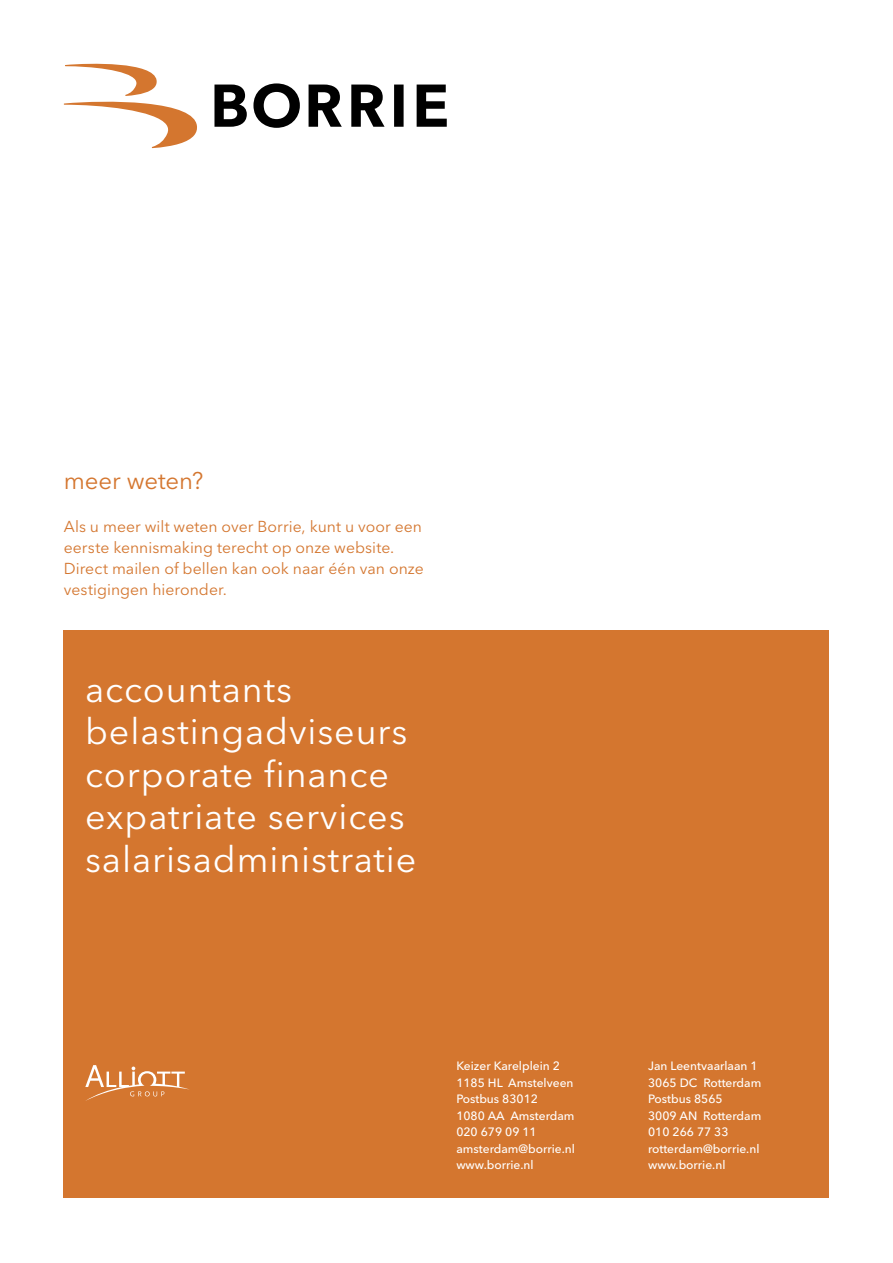
<style>
.page{position:relative;width:893px;height:1263px;background:#fff}
.page>*{position:absolute;margin:0;border:0;box-sizing:border-box;transform-origin:0 0}
.t1{font:36px/42.5px "Avenir Next LT Pro";letter-spacing:.025em;color:#fff}
.t2{font:24px "Avenir Next LT Pro";letter-spacing:-.005em;color:#d4762f}
.t3{font:15.75px/21.3px "Avenir Next LT Pro";color:#d4762f}
.t4{font:500 12px/16.5px "Avenir Next LT Pro";color:#fff}
</style>
<div class="page">
<div style="left:64px;top:630px;width:765px;height:568px;background:#d4762f"></div>
<svg style="left:85px;top:1065px;width:104px;height:36px"></svg>
<svg style="left:64px;top:64px;width:133px;height:84px"></svg>
<svg style="left:214px;top:83px;width:233px;height:45px"></svg>
<h2 class="t2" style="left:64px;top:466px;width:141px">meer weten?</h2>
<h3 class="t3" style="left:64px;top:515px;width:361px">Als u meer wilt weten over Borrie, kunt u voor een eerste kennismaking terecht op onze website.<br>Direct mailen of bellen kan ook naar één van onze vestigingen hieronder.</h3>
<h1 class="t1" style="left:85px;top:668px;width:333px">accountants belastingadviseurs corporate finance expatriate services salarisadministratie</h1>
<p class="t4" style="left:456px;top:1058px;width:120px">Keizer Karelplein 2<br>1185 HL Amstelveen<br>Postbus 83012<br>1080 AA Amsterdam<br>020 679 09 11 amsterdam@borrie.nl www.borrie.nl</p>
<p class="t4" style="left:648px;top:1058px;width:115px">Jan Leentvaarlaan 1<br>3065 DC Rotterdam<br>Postbus 8565<br>3009 AN Rotterdam<br>010 266 77 33 rotterdam@borrie.nl www.borrie.nl</p>
</div>
